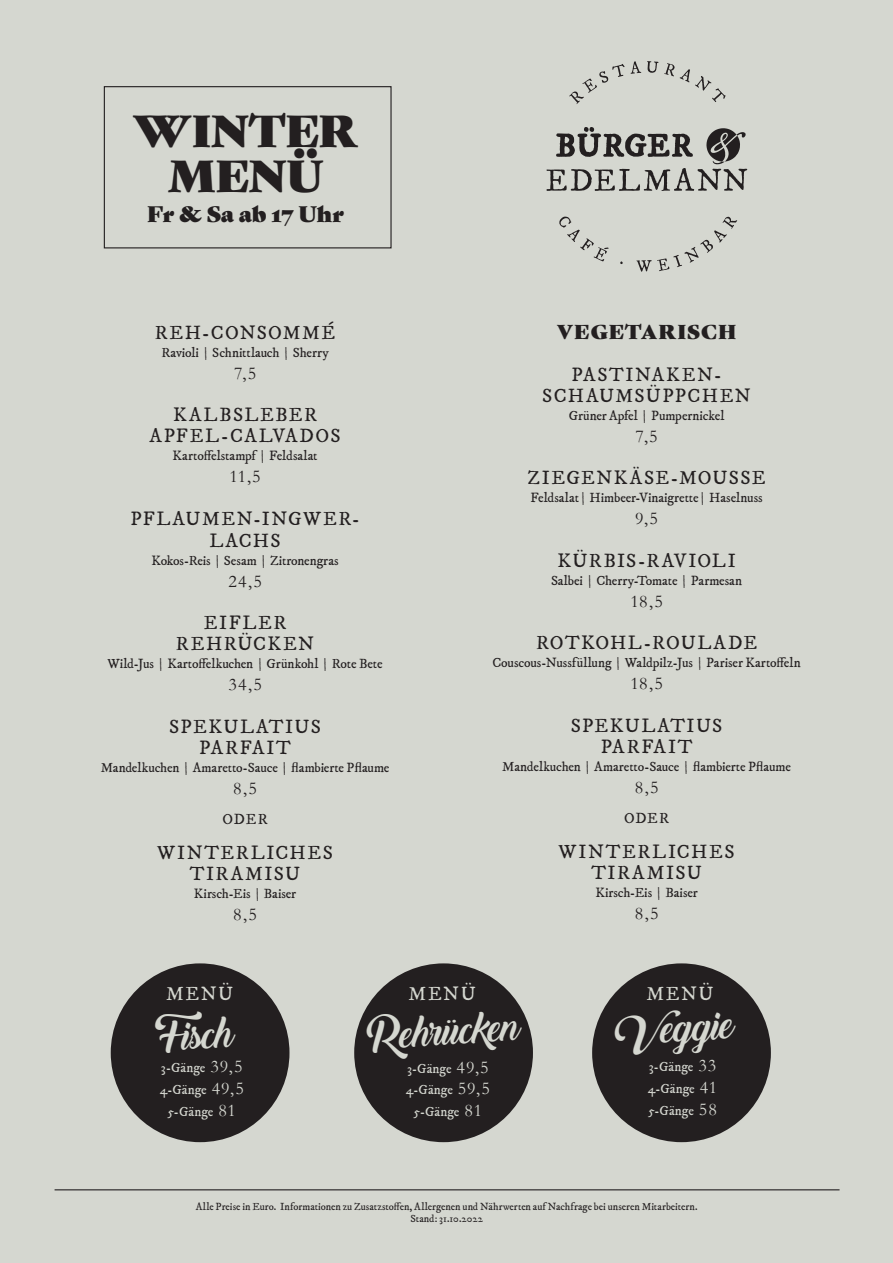
<style>
.page{position:relative;width:893px;height:1263px;background:#d5d7d0}
.page>*{position:absolute;margin:0;border:0;box-sizing:border-box;transform-origin:0 0}
.t1{font:43.5px/45.3px "Gastromond";letter-spacing:.015em;color:#231f20;text-align:center}
.t2{font:38.25px "Backto Black Demo";color:#d5d7d0}
.t3{font:21.75px "Gastromond";letter-spacing:-.005em;color:#231f20}
.t4{font:19.5px/21px "IM FELL DW Pica Roman";letter-spacing:.075em;color:#231f20;text-align:center}
.t5{font:19.5px "IM FELL DW Pica Roman";letter-spacing:.075em;color:#d5d7d0}
.t6{font:19.5px "Gastromond";letter-spacing:.07em;color:#231f20}
.t7{font:18px "Garamond";letter-spacing:.02em;color:#231f20}
.t8{font:15px "IM FELL DW Pica Roman";letter-spacing:.05em;color:#231f20}
.t9{font:13.5px "IM FELL DW Pica Roman";letter-spacing:-.005em;color:#231f20}
.t10{font:13.5px/21.9px "IM FELL DW Pica Roman";color:#d5d7d0;text-align:center}
.t11{font:10.5px/12px "IM FELL DW Pica Roman";color:#231f20;text-align:center}
.s1{font-family:"Garamond";font-size:18px}
</style>
<div class="page">
<div style="left:104px;top:86px;width:288px;height:162px;border:1px solid #231f20"></div>
<div style="left:111px;top:963px;width:178px;height:179px;background:#231f20;border-radius:50%"></div>
<div style="left:592px;top:963px;width:179px;height:179px;background:#231f20;border-radius:50%"></div>
<div style="left:354px;top:963px;width:179px;height:179px;background:#231f20;border-radius:50%"></div>
<hr style="left:55px;top:1189px;width:784px;height:1px;background:#231f20">
<svg style="left:569px;top:61px;width:157px;height:43px"></svg>
<svg style="left:559px;top:217px;width:50px;height:45px"></svg>
<svg style="left:636px;top:217px;width:101px;height:55px"></svg>
<svg style="left:546px;top:127px;width:201px;height:64px"></svg>
<h1 class="t1" style="left:133px;top:105px;width:227px">WINTER<br>MENÜ</h1>
<h3 class="t3" style="left:148px;top:197px;width:198px">Fr &amp; Sa ab 17 Uhr</h3>
<h3 class="t4" style="left:155px;top:322px;width:182px">REH-CONSOMMÉ</h3>
<p class="t9" style="left:161px;top:344px;width:169px">Ravioli | Schnittlauch | Sherry</p>
<h3 class="t7" style="left:234px;top:362px;width:24px">7,5</h3>
<h3 class="t4" style="left:149px;top:405px;width:193px">KALBSLEBER<br>APFEL-CALVADOS</h3>
<p class="t9" style="left:173px;top:448px;width:147px">Kartoffelstampf | Feldsalat</p>
<h3 class="t7" style="left:229px;top:466px;width:33px">11,5</h3>
<h3 class="t4" style="left:130px;top:508px;width:231px;line-height:21.9px">PFLAUMEN-INGWER-<br>LACHS</h3>
<p class="t9" style="left:151px;top:552px;width:189px">Kokos-Reis | Sesam | Zitronengras</p>
<h3 class="t7" style="left:228px;top:570px;width:35px">24,5</h3>
<h3 class="t4" style="left:176px;top:613px;width:140px">EIFLER<br>REHRÜCKEN</h3>
<p class="t9" style="left:107px;top:656px;width:277px">Wild-Jus | Kartoffelkuchen | Grünkohl | Rote Bete</p>
<h3 class="t7" style="left:228px;top:674px;width:35px">34,5</h3>
<h3 class="t4" style="left:169px;top:716px;width:153px">SPEKULATIUS<br>PARFAIT</h3>
<p class="t9" style="left:101px;top:759px;width:290px">Mandelkuchen | Amaretto-Sauce | flambierte Pflaume</p>
<h3 class="t7" style="left:233px;top:777px;width:25px">8,5</h3>
<p class="t8" style="left:223px;top:810px;width:47px">ODER</p>
<h3 class="t4" style="left:157px;top:843px;width:177px">WINTERLICHES<br>TIRAMISU</h3>
<p class="t9" style="left:194px;top:886px;width:104px">Kirsch-Eis | Baiser</p>
<h3 class="t7" style="left:233px;top:904px;width:25px">8,5</h3>
<h3 class="t6" style="left:557px;top:316px;width:180px">VEGETARISCH</h3>
<h3 class="t4" style="left:542px;top:364px;width:210px">PASTINAKEN-<br>SCHAUMSÜPPCHEN</h3>
<p class="t9" style="left:569px;top:407px;width:157px">Grüner Apfel | Pumpernickel</p>
<h3 class="t7" style="left:635px;top:425px;width:24px">7,5</h3>
<h3 class="t4" style="left:528px;top:468px;width:240px">ZIEGENKÄSE-MOUSSE</h3>
<p class="t9" style="left:530px;top:490px;width:234px">Feldsalat | Himbeer-Vinaigrette | Haselnuss</p>
<h3 class="t7" style="left:635px;top:508px;width:24px">9,5</h3>
<h3 class="t4" style="left:557px;top:550px;width:180px">KÜRBIS-RAVIOLI</h3>
<p class="t9" style="left:551px;top:572px;width:193px">Salbei | Cherry-Tomate | Parmesan</p>
<h3 class="t7" style="left:630px;top:590px;width:34px">18,5</h3>
<h3 class="t4" style="left:536px;top:633px;width:223px">ROTKOHL-ROULADE</h3>
<p class="t9" style="left:492px;top:655px;width:310px">Couscous-Nussfüllung | Waldpilz-Jus | Pariser Kartoffeln</p>
<h3 class="t7" style="left:630px;top:673px;width:34px">18,5</h3>
<h3 class="t4" style="left:571px;top:715px;width:153px">SPEKULATIUS<br>PARFAIT</h3>
<p class="t9" style="left:502px;top:758px;width:290px">Mandelkuchen | Amaretto-Sauce | flambierte Pflaume</p>
<h3 class="t7" style="left:635px;top:776px;width:25px">8,5</h3>
<p class="t8" style="left:624px;top:809px;width:47px">ODER</p>
<h3 class="t4" style="left:559px;top:842px;width:177px">WINTERLICHES<br>TIRAMISU</h3>
<p class="t9" style="left:595px;top:885px;width:104px">Kirsch-Eis | Baiser</p>
<h3 class="t7" style="left:635px;top:903px;width:25px">8,5</h3>
<h3 class="t5" style="left:166px;top:982px;width:69px">MENÜ</h3>
<h3 class="t5" style="left:409px;top:982px;width:69px">MENÜ</h3>
<h3 class="t5" style="left:646px;top:982px;width:69px">MENÜ</h3>
<h2 class="t2" style="left:614px;top:1011px;width:121px;rotate:-4deg">Veggie</h2>
<h2 class="t2" style="left:155px;top:1016px;width:79px;rotate:-4deg">Fisch</h2>
<h2 class="t2" style="left:365px;top:1015px;width:155px;rotate:-4deg">Rehrücken</h2>
<p class="t10" style="left:406px;top:1057px;width:86px">3-Gänge <span class="s1">49,5<br></span>4-Gänge <span class="s1">59,5<br></span>5-Gänge <span class="s1">81</span></p>
<p class="t10" style="left:160px;top:1057px;width:86px">3-Gänge <span class="s1">39,5<br></span>4-Gänge <span class="s1">49,5<br></span>5-Gänge <span class="s1">81</span></p>
<p class="t10" style="left:648px;top:1056px;width:71px;text-align:justify">3-Gänge <span class="s1">33<br></span>4-Gänge <span class="s1">41<br></span>5-Gänge <span class="s1">58</span></p>
<p class="t11" style="left:196px;top:1201px;width:503px">Alle Preise in Euro. Informationen zu Zusatzstoffen, Allergenen und Nährwerten auf Nachfrage bei unseren Mitarbeitern.<br>Stand: 31.10.2022</p>
</div>
